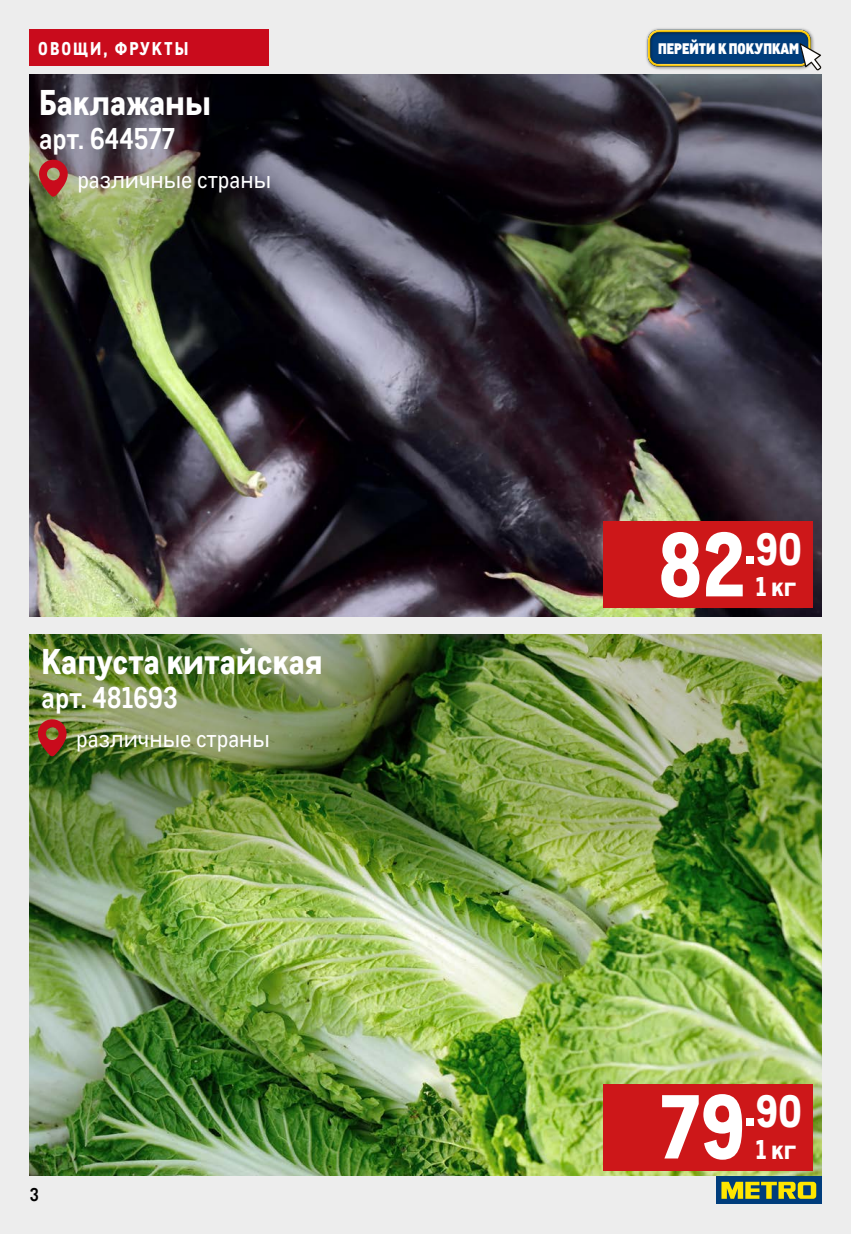
<style>
.page{position:relative;width:851px;height:1234px;background:#fff}
.page>*{position:absolute;margin:0;border:0;box-sizing:border-box;transform-origin:0 0}
.t1{font:800 88.2px "CA Metro";color:#fff}
.t2{font:800 34.8px "CA Metro";color:#fff}
.t3{font:700 29.25px "CA Metro";color:#fff}
.t4{font:800 26.4px "CA Metro";color:#fff}
.t5{font:23.7px "CA Metro";color:#fff}
.t6{font:800 18px "CA Metro";letter-spacing:.11em;color:#fff}
.t7{font:700 18px "CA Metro";color:#000}
.t8{font:900 14.85px "CA Metro";color:#fff}
</style>
<div class="page">
<div style="left:0;top:0;width:850px;height:1233px;background:#ededed"></div>
<div style="left:715px;top:1176px;width:106px;height:27px;background:#003d7c"></div>
<svg style="left:721px;top:1181px;width:95px;height:17px"></svg>
<div style="left:30px;top:30px;width:239px;height:36px;background:#c90b1c"></div>
<img style="left:30px;top:318px;width:791px;height:299px">
<img style="left:30px;top:913px;width:791px;height:262px">
<div style="left:645px;top:27px;width:169px;height:43px;background:#000;opacity:.54"></div>
<div style="left:640px;top:22px;width:175px;height:44px;background:#fff;opacity:.75"></div>
<div style="left:643px;top:31px;width:175px;height:36px;background:#000;opacity:.75"></div>
<svg style="left:799px;top:43px;width:22px;height:27px"></svg>
<img style="left:30px;top:634px;width:791px;height:279px">
<div style="left:603px;top:1083px;width:209px;height:86px;background:#cd1719"></div>
<svg style="left:38px;top:718px;width:29px;height:38px"></svg>
<img style="left:30px;top:74px;width:791px;height:244px">
<div style="left:603px;top:521px;width:209px;height:87px;background:#cd1719"></div>
<svg style="left:39px;top:159px;width:29px;height:38px"></svg>
<p class="t6" style="left:38px;top:34px;width:151px">ОВОЩИ, ФРУКТЫ</p>
<p class="t8" style="left:658px;top:36px;width:143px">ПЕРЕЙТИ К ПОКУПКАМ</p>
<h2 class="t2" style="left:39px;top:74px;width:173px">Баклажаны</h2>
<p class="t3" style="left:39px;top:116px;width:138px">арт. 644577</p>
<p class="t5" style="left:77px;top:162px;width:195px">различные страны</p>
<h2 class="t2" style="left:42px;top:633px;width:283px">Капуста китайская</h2>
<p class="t3" style="left:42px;top:675px;width:138px">арт. 481693</p>
<p class="t5" style="left:76px;top:721px;width:195px">различные страны</p>
<p class="t7" style="left:30px;top:1180px;width:11px">3</p>
<h1 class="t1" style="left:658px;top:492px;width:146px">82<sup>.</sup><sup>90</sup></h1>
<p class="t4" style="left:755px;top:565px;width:42px">1 кг</p>
<h1 class="t1" style="left:660px;top:1053px;width:144px">79<sup>.</sup><sup>90</sup></h1>
<p class="t4" style="left:755px;top:1126px;width:42px">1 кг</p>
</div>
